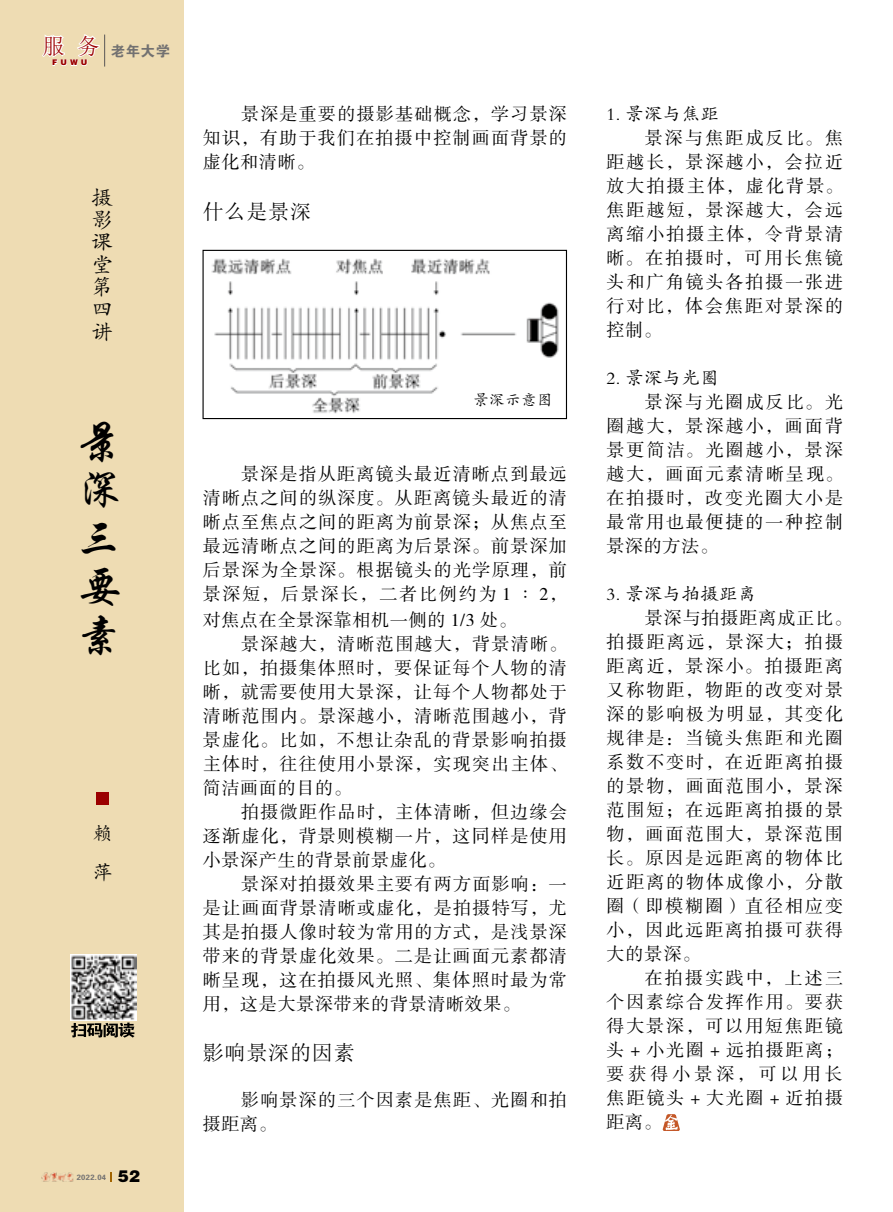
<style>
.page{position:relative;width:893px;height:1212px;background:#fff}
.page>*{position:absolute;margin:0;border:0;box-sizing:border-box;transform-origin:0 0}
.t1{font:45px/48.6px "FZXKK GBK1 0";color:#000;text-align:justify}
.t2{font:22.2px "Sim Sun";color:#9b0000}
.t3{font:21px "Sim Sun";letter-spacing:.04em;color:#000}
.t4{font:21px/22.2px "FZKTK GBK1 0";color:#000}
.t5{font:19.5px/39px "FZKTK GBK1 0";color:#000}
.t6{font:18px/24px "FZSSK GBK1 0";letter-spacing:.105em;color:#000;text-align:justify}
.t7{font:18px "FZKTK GBK1 0";letter-spacing:.04em;color:#000}
.t8{font:18px/24px "FZSSK GBK1 0";letter-spacing:.07em;color:#000}
.t9{font:15px "FZKTK GBK1 0";letter-spacing:.06em;color:#000}
.t10{font:14.4px "FZDHTK GBK1 0";color:#727171}
.t11{font:7.8px "FZCCHK GBK1 0";color:#9b0000}
.t12{font:7.65px "FZDHTK GBK1 0";letter-spacing:.04em;color:#727171}
.s1{font-family:"FZCCHK GBK1 0";font-size:16.5px;color:#000}
</style>
<div class="page">
<div style="left:0;top:0;width:184px;height:1212px;background:#eedcb3"></div>
<svg style="left:110px;top:1172px;width:2px;height:10px"></svg>
<hr style="left:104px;top:35px;width:1px;height:32px;background:#595757">
<svg style="left:42px;top:34px;width:58px;height:32px"></svg>
<div style="left:97px;top:793px;width:12px;height:12px;background:#9b0000"></div>
<img style="left:70px;top:955px;width:66px;height:66px">
<svg style="left:71px;top:1022px;width:64px;height:15px"></svg>
<img style="left:211px;top:258px;width:348px;height:156px">
<div style="left:202px;top:250px;width:365px;height:169px;border:1px solid #000"></div>
<svg style="left:663px;top:1114px;width:17px;height:17px"></svg>
<svg style="left:473px;top:389px;width:79px;height:31px"></svg>
<p class="t2" style="left:43px;top:35px;width:59px">服 务</p>
<p class="t11" style="left:52px;top:58px;width:37px">FUWU</p>
<p class="t10" style="left:111px;top:43px;width:61px">老年大学</p>
<p class="t4" style="left:92px;top:187px;width:22px">摄影课堂第四讲</p>
<h1 class="t1" style="left:78px;top:420px;width:44px">景深三要素</h1>
<p class="t5" style="left:93px;top:814px;width:20px">赖萍</p>
<p class="t12" style="left:77px;top:1173px;width:65px">2022.04 <span class="s1">52</span></p>
<p class="t6" style="left:203px;top:103px;width:366px;text-indent:38px">景深是重要的摄影基础概念，学习景深知识，有助于我们在拍摄中控制画面背景的虚化和清晰。</p>
<p class="t3" style="left:203px;top:201px;width:110px">什么是景深</p>
<p class="t9" style="left:474px;top:392px;width:80px">景深示意图</p>
<p class="t6" style="left:203px;top:463px;width:366px;text-indent:38px">景深是指从距离镜头最近清晰点到最远清晰点之间的纵深度。从距离镜头最近的清晰点至焦点之间的距离为前景深；从焦点至最远清晰点之间的距离为后景深。前景深加后景深为全景深。根据镜头的光学原理，前景深短，后景深长，二者比例约为 1 ∶ 2，对焦点在全景深靠相机一侧的 1/3 处。</p>
<p class="t6" style="left:203px;top:632px;width:366px;text-indent:38px">景深越大，清晰范围越大，背景清晰。比如，拍摄集体照时，要保证每个人物的清晰，就需要使用大景深，让每个人物都处于清晰范围内。景深越小，清晰范围越小，背景虚化。比如，不想让杂乱的背景影响拍摄主体时，往往使用小景深，实现突出主体、简洁画面的目的。</p>
<p class="t6" style="left:203px;top:800px;width:366px;text-indent:38px">拍摄微距作品时，主体清晰，但边缘会逐渐虚化，背景则模糊一片，这同样是使用小景深产生的背景前景虚化。</p>
<p class="t6" style="left:203px;top:872px;width:366px;text-indent:38px">景深对拍摄效果主要有两方面影响：一是让画面背景清晰或虚化，是拍摄特写，尤其是拍摄人像时较为常用的方式，是浅景深带来的背景虚化效果。二是让画面元素都清晰呈现，这在拍摄风光照、集体照时最为常用，这是大景深带来的背景清晰效果。</p>
<p class="t3" style="left:203px;top:1042px;width:154px">影响景深的因素</p>
<p class="t8" style="left:203px;top:1088px;width:366px;text-indent:38px">影响景深的三个因素是焦距、光圈和拍摄距离。</p>
<p class="t7" style="left:606px;top:105px;width:114px">1. 景深与焦距</p>
<p class="t6" style="left:606px;top:127px;width:238px;text-indent:38px">景深与焦距成反比。焦距越长，景深越小，会拉近放大拍摄主体，虚化背景。焦距越短，景深越大，会远离缩小拍摄主体，令背景清晰。在拍摄时，可用长焦镜头和广角镜头各拍摄一张进行对比，体会焦距对景深的控制。</p>
<p class="t7" style="left:606px;top:369px;width:114px">2. 景深与光圈</p>
<p class="t6" style="left:606px;top:391px;width:238px;text-indent:38px">景深与光圈成反比。光圈越大，景深越小，画面背景更简洁。光圈越小，景深越大，画面元素清晰呈现。在拍摄时，改变光圈大小是最常用也最便捷的一种控制景深的方法。</p>
<p class="t7" style="left:606px;top:585px;width:151px">3. 景深与拍摄距离</p>
<p class="t6" style="left:606px;top:607px;width:247px;text-align:left;text-indent:38px">景深与拍摄距离成正比。拍摄距离远，景深大；拍摄距离近，景深小。拍摄距离又称物距，物距的改变对景深的影响极为明显，其变化规律是：当镜头焦距和光圈系数不变时，在近距离拍摄的景物，画面范围小，景深范围短；在远距离拍摄的景物，画面范围大，景深范围长。原因是远距离的物体比近距离的物体成像小，分散圈（即模糊圈）直径相应变小，因此远距离拍摄可获得大的景深。</p>
<p class="t6" style="left:606px;top:967px;width:238px;text-indent:38px">在拍摄实践中，上述三个因素综合发挥作用。要获得大景深，可以用短焦距镜头 + 小光圈 + 远拍摄距离；要获得小景深，可以用长焦距镜头 + 大光圈 + 近拍摄距离。</p>
</div>
